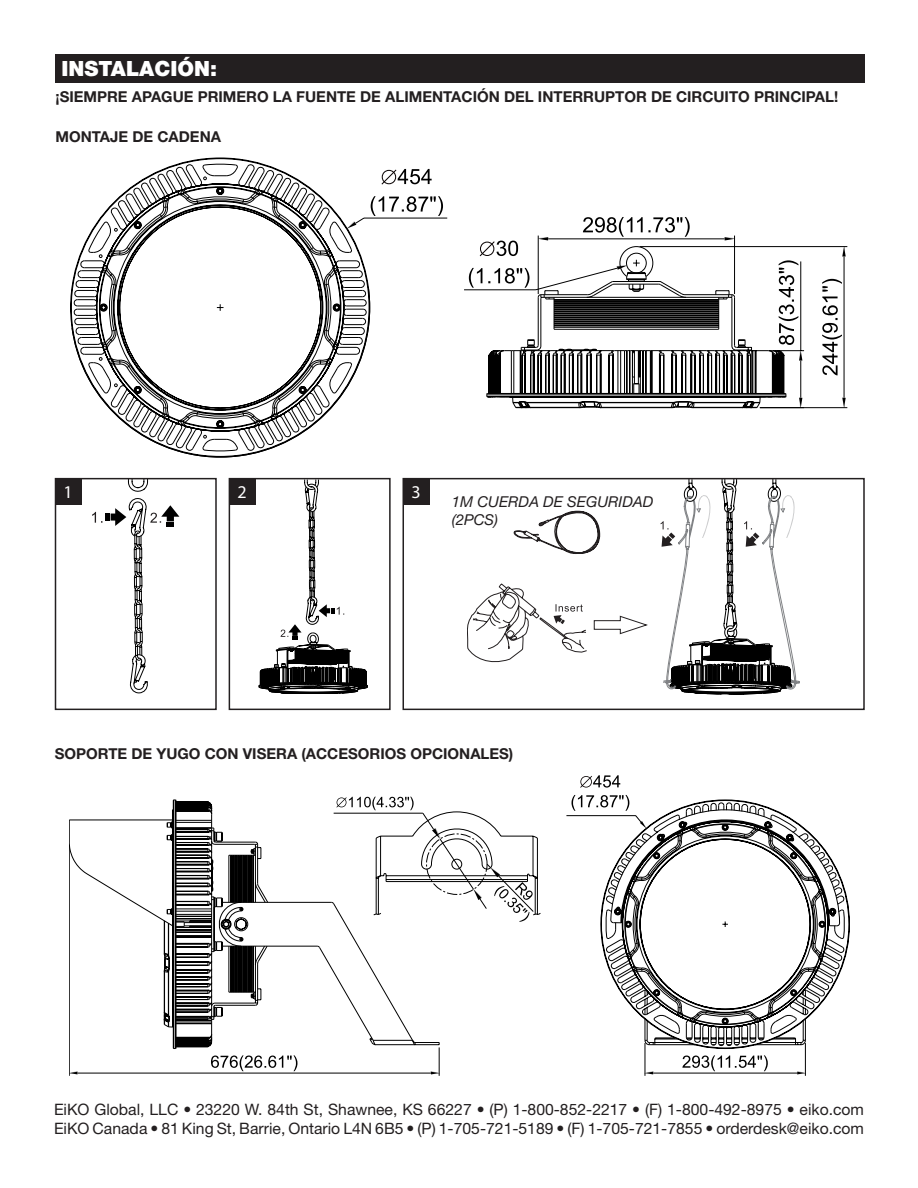
<style>
.page{position:relative;width:918px;height:1188px;background:#fff}
.page>*{position:absolute;margin:0;border:0;box-sizing:border-box;transform-origin:0 0}
.t1{font:900 21px "Helvetica Neue LT Std";color:#fff}
.t2{font:18px "Myriad Pro";color:#fff}
.t3{font:15.75px/18.9px "Helvetica Neue LT Std";color:#231f20}
.t4{font:700 15px "Helvetica Neue LT Std";color:#231f20}
.t5{font:italic 15px/18px "Helvetica Neue LT Std";color:#231f20}
</style>
<div class="page">
<svg style="left:92px;top:481px;width:87px;height:212px"></svg>
<div style="left:55px;top:478px;width:162px;height:232px;border:2px solid #231f20"></div>
<div style="left:55px;top:478px;width:27px;height:27px;background:#231f20"></div>
<svg style="left:72px;top:217px;width:238px;height:240px"></svg>
<svg style="left:128px;top:164px;width:182px;height:25px"></svg>
<svg style="left:100px;top:189px;width:241px;height:239px"></svg>
<hr style="left:760px;top:407px;width:87px;height:1px;background:#000">
<hr style="left:640px;top:246px;width:207px;height:1px;background:#000">
<hr style="left:844px;top:256px;width:1px;height:142px;background:#000">
<svg style="left:842px;top:398px;width:4px;height:10px"></svg>
<svg style="left:842px;top:247px;width:4px;height:9px"></svg>
<svg style="left:822px;top:279px;width:20px;height:96px"></svg>
<svg style="left:183px;top:187px;width:151px;height:161px"></svg>
<svg style="left:347px;top:169px;width:457px;height:239px"></svg>
<svg style="left:467px;top:584px;width:120px;height:79px"></svg>
<svg style="left:594px;top:616px;width:54px;height:18px"></svg>
<svg style="left:513px;top:510px;width:88px;height:44px"></svg>
<svg style="left:661px;top:481px;width:139px;height:213px"></svg>
<div style="left:403px;top:478px;width:462px;height:232px;border:2px solid #231f20"></div>
<div style="left:403px;top:478px;width:27px;height:27px;background:#231f20"></div>
<svg style="left:259px;top:481px;width:109px;height:213px"></svg>
<div style="left:229px;top:478px;width:162px;height:232px;border:2px solid #231f20"></div>
<div style="left:229px;top:478px;width:27px;height:27px;background:#231f20"></div>
<svg style="left:337px;top:797px;width:204px;height:125px"></svg>
<hr style="left:334px;top:813px;width:89px;height:1px;background:#000">
<svg style="left:644px;top:890px;width:206px;height:159px"></svg>
<svg style="left:644px;top:849px;width:200px;height:191px"></svg>
<svg style="left:566px;top:775px;width:259px;height:249px"></svg>
<hr style="left:645px;top:1043px;width:1px;height:33px;background:#000">
<hr style="left:805px;top:1043px;width:1px;height:33px;background:#000">
<hr style="left:653px;top:1073px;width:144px;height:1px;background:#000">
<svg style="left:645px;top:1072px;width:8px;height:2px"></svg>
<svg style="left:797px;top:1072px;width:8px;height:2px"></svg>
<svg style="left:682px;top:1055px;width:86px;height:16px"></svg>
<svg style="left:376px;top:844px;width:63px;height:202px"></svg>
<svg style="left:336px;top:800px;width:40px;height:246px"></svg>
<svg style="left:261px;top:809px;width:154px;height:236px"></svg>
<hr style="left:69px;top:845px;width:1px;height:231px;background:#000">
<hr style="left:77px;top:1073px;width:354px;height:1px;background:#000">
<svg style="left:69px;top:1072px;width:8px;height:2px"></svg>
<svg style="left:431px;top:1047px;width:9px;height:29px"></svg>
<svg style="left:211px;top:1055px;width:86px;height:16px"></svg>
<svg style="left:69px;top:800px;width:192px;height:249px"></svg>
<div style="left:55px;top:54px;width:810px;height:28px;background:#231f20"></div>
<h1 class="t1" style="left:62px;top:56px;width:157px">INSTALACIÓN:</h1>
<p class="t4" style="left:56px;top:87px;width:784px">¡SIEMPRE APAGUE PRIMERO LA FUENTE DE ALIMENTACIÓN DEL INTERRUPTOR DE CIRCUITO PRINCIPAL!</p>
<p class="t4" style="left:56px;top:128px;width:167px">MONTAJE DE CADENA</p>
<p class="t2" style="left:64px;top:482px;width:11px">1</p>
<p class="t2" style="left:238px;top:482px;width:11px">2</p>
<p class="t2" style="left:411px;top:482px;width:11px">3</p>
<p class="t5" style="left:452px;top:492px;width:203px">1M CUERDA DE SEGURIDAD (2PCS)</p>
<p class="t4" style="left:55px;top:744px;width:460px">SOPORTE DE YUGO CON VISERA (ACCESORIOS OPCIONALES)</p>
<p class="t3" style="left:54px;top:1100px;width:812px">EiKO Global, LLC • 23220 W. 84th St, Shawnee, KS 66227 • (P) 1-800-852-2217 • (F) 1-800-492-8975 • eiko.com<br>EiKO Canada • 81 King St, Barrie, Ontario L4N 6B5 • (P) 1-705-721-5189 • (F) 1-705-721-7855 • orderdesk@eiko.com</p>
</div>
